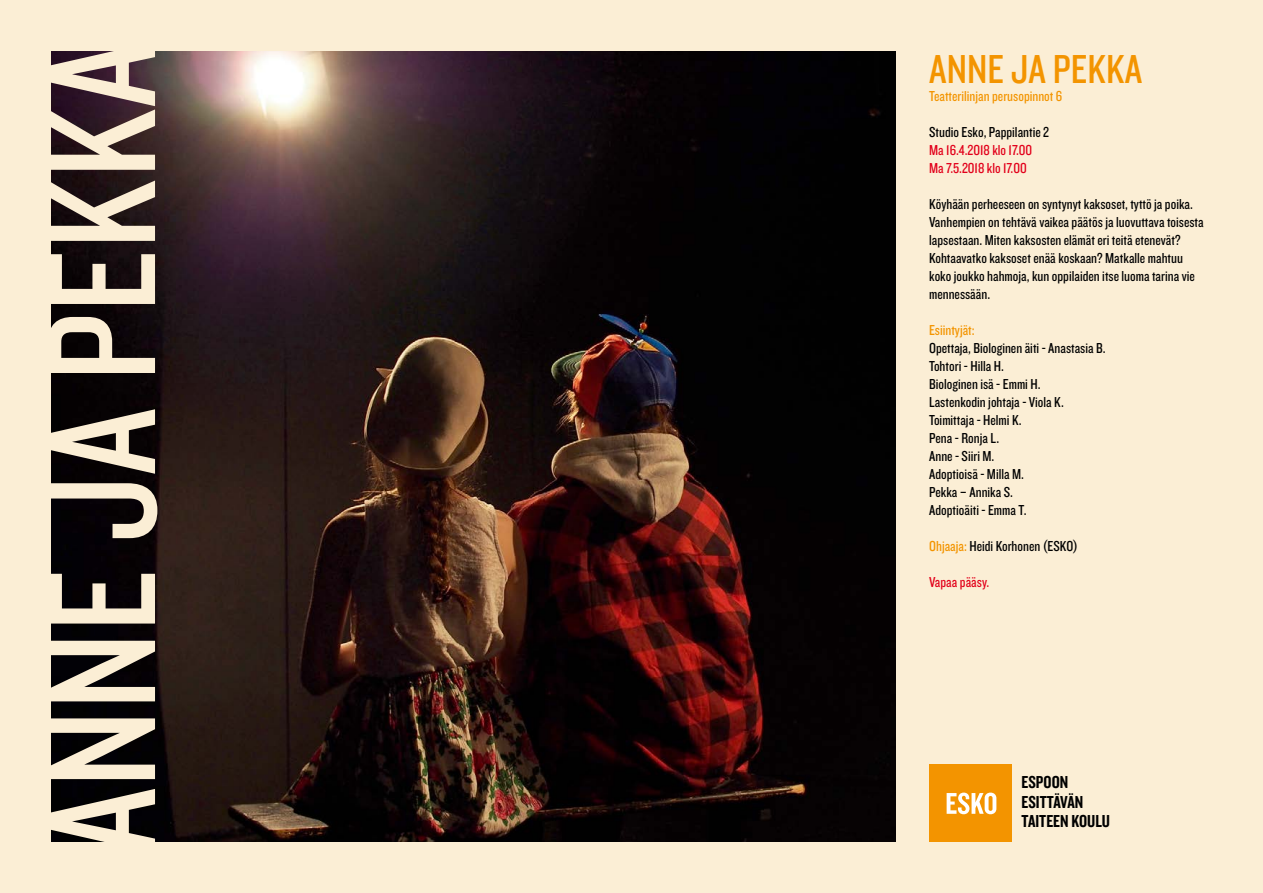
<style>
.page{position:relative;width:1263px;height:893px;background:#fbeed5}
.page>*{position:absolute;margin:0;border:0;box-sizing:border-box;transform-origin:0 0}
.t1{font:160.5px "Knockout HTF29 Junior Liteweight";color:#fbeed5}
.t2{font:42px "Knockout HTF29 Junior Liteweight";color:#f39400}
.t3{font:18px/19.5px "Knockout HTF49 Liteweight";color:#000}
.t4{font:15px/18px "Knockout HTF29 Junior Liteweight";color:#000}
.t5{font:15px/18px "Knockout HTF29 Junior Liteweight";color:#e2001a}
.t6{font:15px "Knockout HTF29 Junior Liteweight";color:#f39400}
.s1{color:#f39400}
</style>
<div class="page">
<img style="left:51px;top:51px;width:844px;height:791px">
<div style="left:929px;top:765px;width:83px;height:77px;background:#f39400"></div>
<svg style="left:947px;top:793px;width:49px;height:21px"></svg>
<h1 class="t1" style="left:20px;top:854px;width:816px;rotate:-90deg">ANNE JA PEKKA</h1>
<h2 class="t2" style="left:929px;top:48px;width:215px">ANNE JA PEKKA</h2>
<p class="t6" style="left:929px;top:89px;width:135px">Teatterilinjan perusopinnot 6</p>
<p class="t4" style="left:929px;top:124px;width:122px">Studio Esko, Pappilantie 2</p>
<p class="t5" style="left:929px;top:142px;width:105px">Ma 16.4.2018 klo 17.00<br>Ma 7.5.2018 klo 17.00</p>
<p class="t4" style="left:929px;top:196px;width:276px">Köyhään perheeseen on syntynyt kaksoset, tyttö ja poika.<br>Vanhempien on tehtävä vaikea päätös ja luovuttava toisesta lapsestaan. Miten kaksosten elämät eri teitä etenevät?<br>Kohtaavatko kaksoset enää koskaan? Matkalle mahtuu koko joukko hahmoja, kun oppilaiden itse luoma tarina vie mennessään.</p>
<p class="t6" style="left:929px;top:323px;width:47px">Esiintyjät:</p>
<p class="t4" style="left:929px;top:340px;width:178px">Opettaja, Biologinen äiti - Anastasia B.<br>Tohtori - Hilla H.<br>Biologinen isä - Emmi H.<br>Lastenkodin johtaja - Viola K.<br>Toimittaja - Helmi K.<br>Pena - Ronja L.<br>Anne - Siiri M.<br>Adoptioisä - Milla M.<br>Pekka – Annika S.<br>Adoptioäiti - Emma T.</p>
<p class="t4" style="left:929px;top:538px;width:150px"><span class="s1">Ohjaaja:</span> Heidi Korhonen (ESKO)</p>
<p class="t5" style="left:929px;top:574px;width:62px">Vapaa pääsy.</p>
<p class="t3" style="left:1021px;top:773px;width:90px">ESPOON<br>ESITTÄVÄN<br>TAITEEN KOULU</p>
</div>
